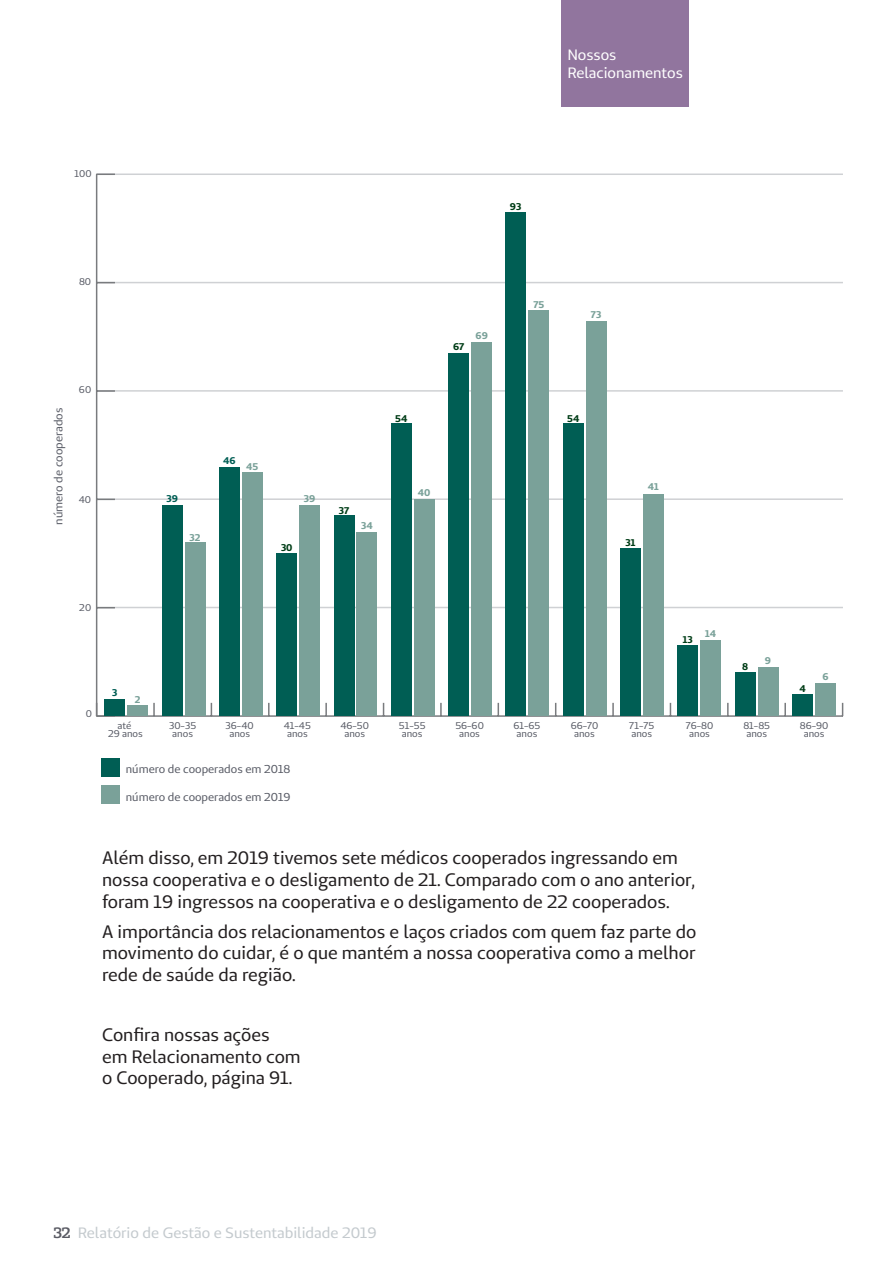
<style>
.page{position:relative;width:893px;height:1263px;background:#fff}
.page>*{position:absolute;margin:0;border:0;box-sizing:border-box;transform-origin:0 0}
.t1{font:18px/21.6px "Unimed Sans";color:#231f20}
.t2{font:15px "Unimed Sans";color:#c4cace}
.t3{font:15px/18px "Unimed Sans";color:#fff}
.t4{font:11.4px "Unimed Sans";color:#595c66}
.t5{font:9.75px/8.1px "Unimed Sans";color:#595c66;text-align:center}
.t6{font:700 9.75px "Unimed Sans";color:#7aa199}
.t7{font:700 9.75px "Unimed Sans";color:#003d17}
.t8{font:700 9.75px "Unimed Sans";color:#005e54}
.s1{font-family:"Unimed Slab";font-weight:600;color:#5a5b64}
</style>
<div class="page">
<div style="left:561px;top:0;width:128px;height:106px;background:#91759e"></div>
<hr style="left:97px;top:173px;width:746px;height:2px;background:#cfd1d4">
<hr style="left:97px;top:282px;width:746px;height:1px;background:#cfd1d4">
<hr style="left:97px;top:390px;width:746px;height:2px;background:#cfd1d4">
<hr style="left:97px;top:498px;width:746px;height:2px;background:#cfd1d4">
<hr style="left:97px;top:607px;width:746px;height:1px;background:#cfd1d4">
<hr style="left:96px;top:174px;width:1px;height:542px;background:#797b7e">
<svg style="left:97px;top:607px;width:18px;height:1px"></svg>
<svg style="left:97px;top:499px;width:18px;height:1px"></svg>
<svg style="left:97px;top:390px;width:18px;height:2px"></svg>
<svg style="left:97px;top:282px;width:18px;height:1px"></svg>
<svg style="left:97px;top:174px;width:18px;height:1px"></svg>
<hr style="left:97px;top:715px;width:746px;height:2px;background:#797b7e">
<svg style="left:96px;top:703px;width:9px;height:14px"></svg>
<svg style="left:153px;top:703px;width:2px;height:12px"></svg>
<svg style="left:211px;top:703px;width:1px;height:12px"></svg>
<svg style="left:268px;top:703px;width:2px;height:12px"></svg>
<svg style="left:325px;top:703px;width:2px;height:12px"></svg>
<svg style="left:383px;top:703px;width:1px;height:12px"></svg>
<svg style="left:440px;top:703px;width:2px;height:12px"></svg>
<svg style="left:498px;top:703px;width:1px;height:12px"></svg>
<svg style="left:555px;top:703px;width:1px;height:12px"></svg>
<svg style="left:612px;top:703px;width:2px;height:12px"></svg>
<svg style="left:670px;top:703px;width:1px;height:12px"></svg>
<svg style="left:727px;top:703px;width:2px;height:12px"></svg>
<svg style="left:784px;top:703px;width:2px;height:12px"></svg>
<svg style="left:842px;top:703px;width:1px;height:12px"></svg>
<div style="left:102px;top:758px;width:18px;height:18px;background:#005e54"></div>
<div style="left:102px;top:785px;width:18px;height:18px;background:#7aa199"></div>
<div style="left:127px;top:705px;width:21px;height:11px;background:#7aa199"></div>
<div style="left:185px;top:542px;width:20px;height:174px;background:#7aa199"></div>
<div style="left:242px;top:472px;width:21px;height:244px;background:#7aa199"></div>
<div style="left:299px;top:505px;width:21px;height:211px;background:#7aa199"></div>
<div style="left:357px;top:532px;width:20px;height:184px;background:#7aa199"></div>
<div style="left:414px;top:499px;width:21px;height:217px;background:#7aa199"></div>
<div style="left:471px;top:342px;width:21px;height:374px;background:#7aa199"></div>
<div style="left:529px;top:310px;width:20px;height:406px;background:#7aa199"></div>
<div style="left:586px;top:321px;width:20px;height:395px;background:#7aa199"></div>
<div style="left:643px;top:494px;width:21px;height:222px;background:#7aa199"></div>
<div style="left:700px;top:640px;width:21px;height:76px;background:#7aa199"></div>
<div style="left:758px;top:667px;width:20px;height:49px;background:#7aa199"></div>
<div style="left:815px;top:683px;width:21px;height:33px;background:#7aa199"></div>
<div style="left:105px;top:699px;width:20px;height:17px;background:#005e54"></div>
<div style="left:162px;top:505px;width:20px;height:211px;background:#005e54"></div>
<div style="left:219px;top:467px;width:21px;height:249px;background:#005e54"></div>
<div style="left:276px;top:553px;width:21px;height:163px;background:#005e54"></div>
<div style="left:334px;top:515px;width:20px;height:201px;background:#005e54"></div>
<div style="left:391px;top:423px;width:21px;height:293px;background:#005e54"></div>
<div style="left:448px;top:353px;width:21px;height:363px;background:#005e54"></div>
<div style="left:506px;top:213px;width:20px;height:503px;background:#005e54"></div>
<div style="left:563px;top:423px;width:21px;height:293px;background:#005e54"></div>
<div style="left:620px;top:548px;width:21px;height:168px;background:#005e54"></div>
<div style="left:677px;top:645px;width:21px;height:71px;background:#005e54"></div>
<div style="left:735px;top:672px;width:20px;height:44px;background:#005e54"></div>
<div style="left:792px;top:694px;width:21px;height:22px;background:#005e54"></div>
<p class="t3" style="left:567px;top:46px;width:117px">Nossos<br>Relacionamentos</p>
<p class="t5" style="left:75px;top:169px;width:19px">100</p>
<p class="t7" style="left:510px;top:200px;width:13px">93</p>
<p class="t5" style="left:79px;top:278px;width:14px">80</p>
<p class="t4" style="left:51px;top:525px;width:118px;rotate:-90deg">número de cooperados</p>
<p class="t5" style="left:79px;top:386px;width:14px">60</p>
<p class="t5" style="left:79px;top:495px;width:14px">40</p>
<p class="t7" style="left:453px;top:340px;width:13px">67</p>
<p class="t6" style="left:475px;top:329px;width:14px">69</p>
<p class="t8" style="left:166px;top:492px;width:13px">39</p>
<p class="t6" style="left:190px;top:531px;width:12px">32</p>
<p class="t8" style="left:223px;top:454px;width:14px">46</p>
<p class="t6" style="left:246px;top:460px;width:14px">45</p>
<p class="t6" style="left:304px;top:492px;width:13px">39</p>
<p class="t7" style="left:281px;top:541px;width:13px">30</p>
<p class="t7" style="left:395px;top:412px;width:14px">54</p>
<p class="t7" style="left:339px;top:504px;width:12px">37</p>
<p class="t6" style="left:361px;top:519px;width:13px">34</p>
<p class="t6" style="left:418px;top:486px;width:14px">40</p>
<p class="t6" style="left:533px;top:298px;width:13px">75</p>
<p class="t6" style="left:591px;top:308px;width:12px">73</p>
<p class="t7" style="left:567px;top:412px;width:14px">54</p>
<p class="t6" style="left:648px;top:480px;width:12px">41</p>
<p class="t7" style="left:626px;top:536px;width:11px">31</p>
<p class="t5" style="left:79px;top:603px;width:13px">20</p>
<p class="t5" style="left:86px;top:710px;width:8px">0</p>
<p class="t8" style="left:112px;top:686px;width:7px">3</p>
<p class="t6" style="left:135px;top:693px;width:7px">2</p>
<p class="t5" style="left:108px;top:721px;width:36px">até<br>29 anos</p>
<p class="t5" style="left:169px;top:721px;width:29px">30-35 anos</p>
<p class="t5" style="left:226px;top:721px;width:30px">36-40 anos</p>
<p class="t7" style="left:683px;top:633px;width:11px">13</p>
<p class="t6" style="left:705px;top:627px;width:12px">14</p>
<p class="t7" style="left:742px;top:660px;width:8px">8</p>
<p class="t6" style="left:765px;top:655px;width:8px">9</p>
<p class="t7" style="left:799px;top:682px;width:8px">4</p>
<p class="t6" style="left:822px;top:670px;width:8px">6</p>
<p class="t5" style="left:284px;top:721px;width:29px">41-45 anos</p>
<p class="t5" style="left:340px;top:721px;width:30px">46-50 anos</p>
<p class="t5" style="left:399px;top:721px;width:28px">51-55 anos</p>
<p class="t5" style="left:455px;top:721px;width:30px">56-60 anos</p>
<p class="t5" style="left:513px;top:721px;width:28px">61-65 anos</p>
<p class="t5" style="left:571px;top:721px;width:29px">66-70 anos</p>
<p class="t5" style="left:629px;top:721px;width:26px;text-align:left">71-75 anos</p>
<p class="t5" style="left:686px;top:721px;width:29px">76-80 anos</p>
<p class="t5" style="left:743px;top:721px;width:28px">81-85 anos</p>
<p class="t5" style="left:800px;top:721px;width:30px">86-90 anos</p>
<p class="t4" style="left:126px;top:762px;width:166px">número de cooperados em 2018</p>
<p class="t4" style="left:126px;top:789px;width:166px">número de cooperados em 2019</p>
<p class="t1" style="left:102px;top:847px;width:594px">Além disso, em 2019 tivemos sete médicos cooperados ingressando em nossa cooperativa e o desligamento de 21. Comparado com o ano anterior, foram 19 ingressos na cooperativa e o desligamento de 22 cooperados.</p>
<p class="t1" style="left:102px;top:920px;width:596px;text-align:justify">A importância dos relacionamentos e laços criados com quem faz parte do movimento do cuidar, é o que mantém a nossa cooperativa como a melhor rede de saúde da região.</p>
<p class="t1" style="left:102px;top:1024px;width:200px">Confira nossas ações<br>em Relacionamento com o Cooperado, página 91.</p>
<p class="t2" style="left:53px;top:1223px;width:325px"><span class="s1">32</span> Relatório de Gestão e Sustentabilidade 2019</p>
</div>
